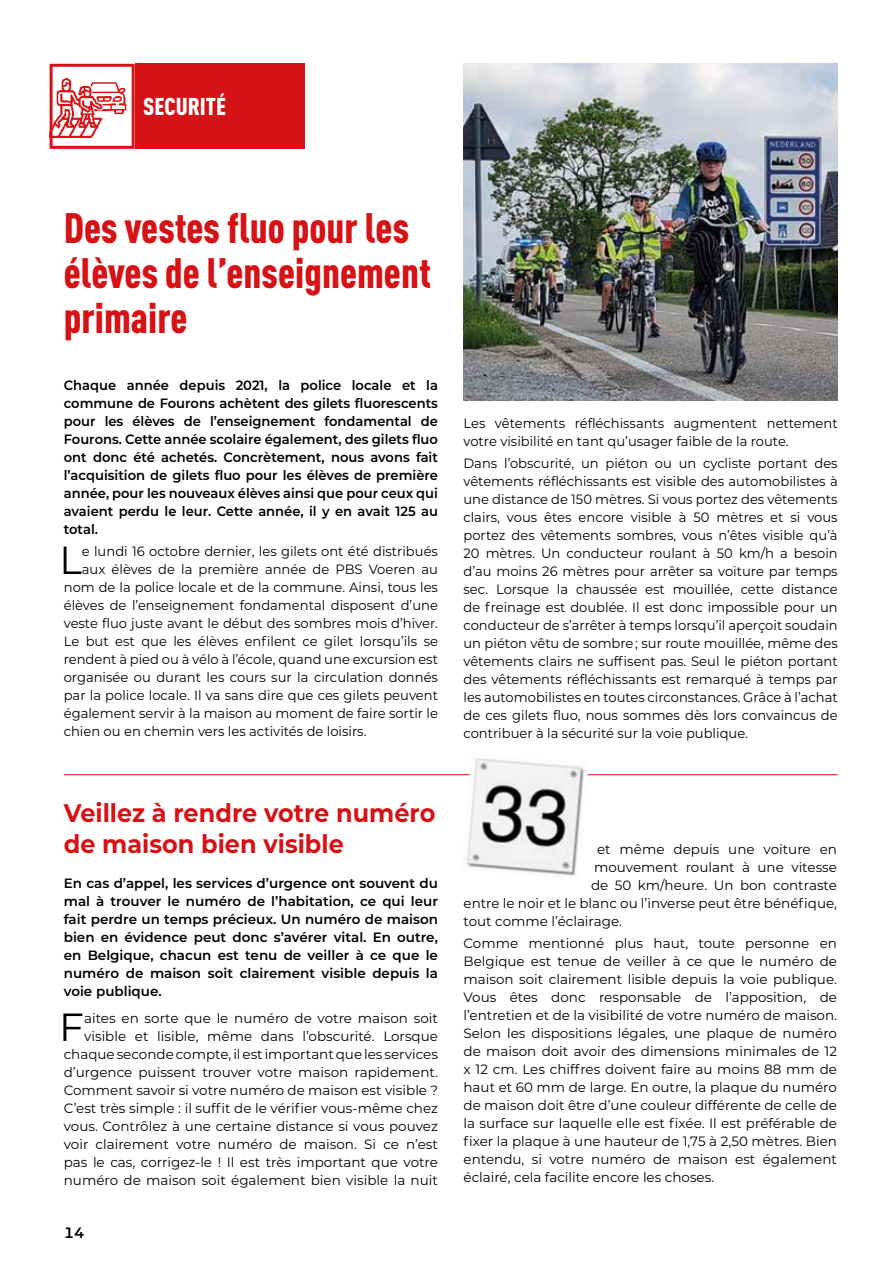
<style>
.page{position:relative;width:893px;height:1263px;background:#fff}
.page>*{position:absolute;margin:0;border:0;box-sizing:border-box;transform-origin:0 0}
.t1{font:900 42px/45px "DIN Cond";color:#d51317}
.t2{font:39.15px "Montserrat";color:#000}
.t3{font:700 25.5px/30.6px "Montserrat";color:#d51317;scale:.94 1}
.t4{font:900 24px "DIN Cond";color:#fff}
.t5{font:600 15px "Montserrat";color:#000}
.t6{font:13.5px/18px "Montserrat";color:#000;text-align:justify}
.t7{font:600 13.5px/18px "Montserrat";color:#000;text-align:justify}
</style>
<div class="page">
<div style="left:50px;top:64px;width:255px;height:85px;background:#d51317"></div>
<img style="left:54px;top:68px;width:77px;height:77px">
<div style="left:50px;top:64px;width:85px;height:85px;border:3px solid #d51317"></div>
<hr style="left:64px;top:774px;width:774px;height:1px;background:#d51317">
<img style="left:461px;top:758px;width:127px;height:118px">
<img style="left:463px;top:64px;width:375px;height:337px">
<h3 class="t4" style="left:143px;top:91px;width:84px">SECURITÉ</h3>
<h1 class="t1" style="left:64px;top:204px;width:369px">Des vestes fluo pour les élèves de l’enseignement primaire</h1>
<p class="t7" style="left:64px;top:375px;width:376px">Chaque année depuis 2021, la police locale et la commune de Fourons achètent des gilets fluorescents pour les élèves de l’enseignement fondamental de Fourons. Cette année scolaire également, des gilets fluo ont donc été achetés. Concrètement, nous avons fait l’acquisition de gilets fluo pour les élèves de première année, pour les nouveaux élèves ainsi que pour ceux qui avaient perdu le leur. Cette année, il y en avait 125 au total.</p>
<h2 class="t2" style="left:59px;top:533px;width:24px">L</h2>
<p class="t6" style="left:82px;top:541px;width:358px">e lundi 16 octobre dernier, les gilets ont été distribués</p>
<p class="t6" style="left:82px;top:559px;width:358px">aux élèves de la première année de PBS Voeren au</p>
<p class="t6" style="left:64px;top:577px;width:376px">nom de la police locale et de la commune. Ainsi, tous les</p>
<p class="t6" style="left:64px;top:595px;width:376px">élèves de l’enseignement fondamental disposent d’une</p>
<p class="t6" style="left:64px;top:613px;width:376px">veste fluo juste avant le début des sombres mois d’hiver.</p>
<p class="t6" style="left:64px;top:631px;width:376px">Le but est que les élèves enfilent ce gilet lorsqu’ils se</p>
<p class="t6" style="left:64px;top:649px;width:376px">rendent à pied ou à vélo à l’école, quand une excursion est</p>
<p class="t6" style="left:64px;top:667px;width:376px">organisée ou durant les cours sur la circulation donnés</p>
<p class="t6" style="left:64px;top:685px;width:376px">par la police locale. Il va sans dire que ces gilets peuvent</p>
<p class="t6" style="left:64px;top:703px;width:376px">également servir à la maison au moment de faire sortir le</p>
<p class="t6" style="left:64px;top:721px;width:304px">chien ou en chemin vers les activités de loisirs.</p>
<h3 class="t3" style="left:64px;top:796px;width:397px">Veillez à rendre votre numéro de maison bien visible</h3>
<p class="t7" style="left:64px;top:874px;width:376px">En cas d’appel, les services d’urgence ont souvent du mal à trouver le numéro de l’habitation, ce qui leur fait perdre un temps précieux. Un numéro de maison bien en évidence peut donc s’avérer vital. En outre, en Belgique, chacun est tenu de veiller à ce que le numéro de maison soit clairement visible depuis la voie publique.</p>
<h2 class="t2" style="left:59px;top:1000px;width:26px">F</h2>
<p class="t6" style="left:64px;top:1008px;width:376px;text-align:right">aites en sorte que le numéro de votre maison soit visible et lisible, même dans l’obscurité. Lorsque chaque seconde compte, il est important que les services d’urgence puissent trouver votre maison rapidement.<br>Comment savoir si votre numéro de maison est visible ?<br>C’est très simple : il suffit de le vérifier vous-même chez vous. Contrôlez à une certaine distance si vous pouvez voir clairement votre numéro de maison. Si ce n’est pas le cas, corrigez-le ! Il est très important que votre numéro de maison soit également bien visible la nuit</p>
<p class="t5" style="left:64px;top:1222px;width:22px">14</p>
<p class="t6" style="left:463px;top:413px;width:376px">Les vêtements réfléchissants augmentent nettement votre visibilité en tant qu’usager faible de la route.</p>
<p class="t6" style="left:463px;top:453px;width:376px">Dans l’obscurité, un piéton ou un cycliste portant des vêtements réfléchissants est visible des automobilistes à une distance de 150 mètres. Si vous portez des vêtements clairs, vous êtes encore visible à 50 mètres et si vous portez des vêtements sombres, vous n’êtes visible qu’à 20 mètres. Un conducteur roulant à 50 km/h a besoin d’au moins 26 mètres pour arrêter sa voiture par temps sec. Lorsque la chaussée est mouillée, cette distance de freinage est doublée. Il est donc impossible pour un conducteur de s’arrêter à temps lorsqu’il aperçoit soudain un piéton vêtu de sombre ; sur route mouillée, même des vêtements clairs ne suffisent pas. Seul le piéton portant des vêtements réfléchissants est remarqué à temps par les automobilistes en toutes circonstances. Grâce à l’achat de ces gilets fluo, nous sommes dès lors convaincus de contribuer à la sécurité sur la voie publique.</p>
<p class="t6" style="left:597px;top:840px;width:241px">et même depuis une voiture en</p>
<p class="t6" style="left:594px;top:858px;width:244px">mouvement roulant à une vitesse</p>
<p class="t6" style="left:591px;top:876px;width:247px">de 50 km/heure. Un bon contraste</p>
<p class="t6" style="left:463px;top:894px;width:375px">entre le noir et le blanc ou l’inverse peut être bénéfique,</p>
<p class="t6" style="left:463px;top:912px;width:160px">tout comme l’éclairage.</p>
<p class="t6" style="left:463px;top:934px;width:375px">Comme mentionné plus haut, toute personne en Belgique est tenue de veiller à ce que le numéro de maison soit clairement lisible depuis la voie publique.<br>Vous êtes donc responsable de l’apposition, de l’entretien et de la visibilité de votre numéro de maison.<br>Selon les dispositions légales, une plaque de numéro de maison doit avoir des dimensions minimales de 12 x 12 cm. Les chiffres doivent faire au moins 88 mm de haut et 60 mm de large. En outre, la plaque du numéro de maison doit être d’une couleur différente de celle de la surface sur laquelle elle est fixée. Il est préférable de fixer la plaque à une hauteur de 1,75 à 2,50 mètres. Bien entendu, si votre numéro de maison est également éclairé, cela facilite encore les choses.</p>
</div>
